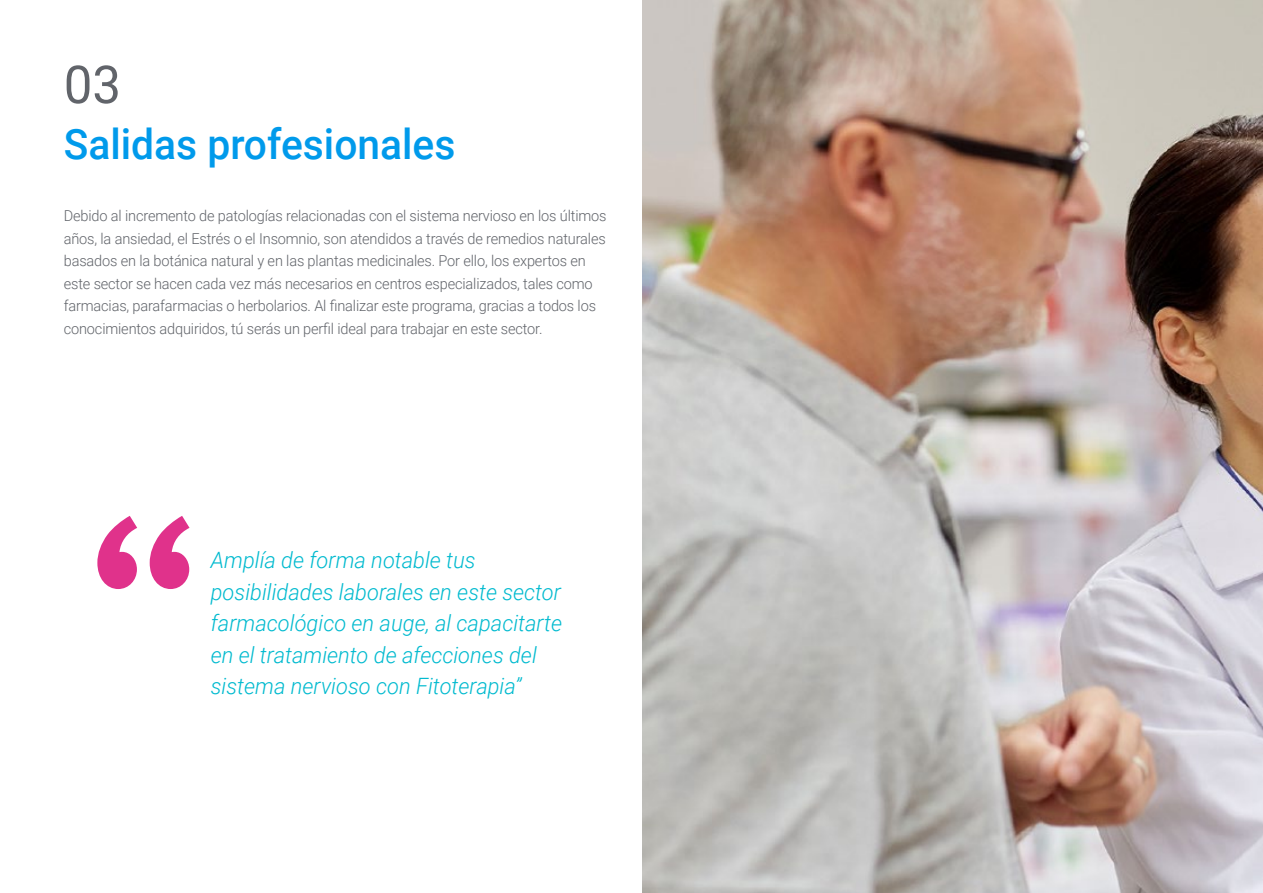
<style>
.page{position:relative;width:1263px;height:893px;background:#fff}
.page>*{position:absolute;margin:0;border:0;box-sizing:border-box;transform-origin:0 0}
.t1{font:52.5px "Roboto";color:#61646a}
.t2{font:500 42px "Roboto";color:#009aeb}
.t3{font:italic 300 22.5px/31.5px "Roboto";color:#00bacf}
.t4{font:300 15px/22.5px "Roboto";letter-spacing:-.01em;color:#61646a}
</style>
<div class="page">
<img style="left:642px;top:0;width:621px;height:893px">
<svg style="left:97px;top:516px;width:92px;height:73px"></svg>
<h1 class="t1" style="left:64px;top:48px;width:59px">03</h1>
<h2 class="t2" style="left:64px;top:115px;width:393px">Salidas profesionales</h2>
<p class="t4" style="left:64px;top:204px;width:544px">Debido al incremento de patologías relacionadas con el sistema nervioso en los últimos años, la ansiedad, el Estrés o el Insomnio, son atendidos a través de remedios naturales basados en la botánica natural y en las plantas medicinales. Por ello, los expertos en este sector se hacen cada vez más necesarios en centros especializados, tales como farmacias, parafarmacias o herbolarios. Al finalizar este programa, gracias a todos los conocimientos adquiridos, tú serás un perfil ideal para trabajar en este sector.</p>
<h3 class="t3" style="left:211px;top:544px;width:353px">Amplía de forma notable tus posibilidades laborales en este sector farmacológico en auge, al capacitarte en el tratamiento de afecciones del sistema nervioso con Fitoterapia”</h3>
</div>
